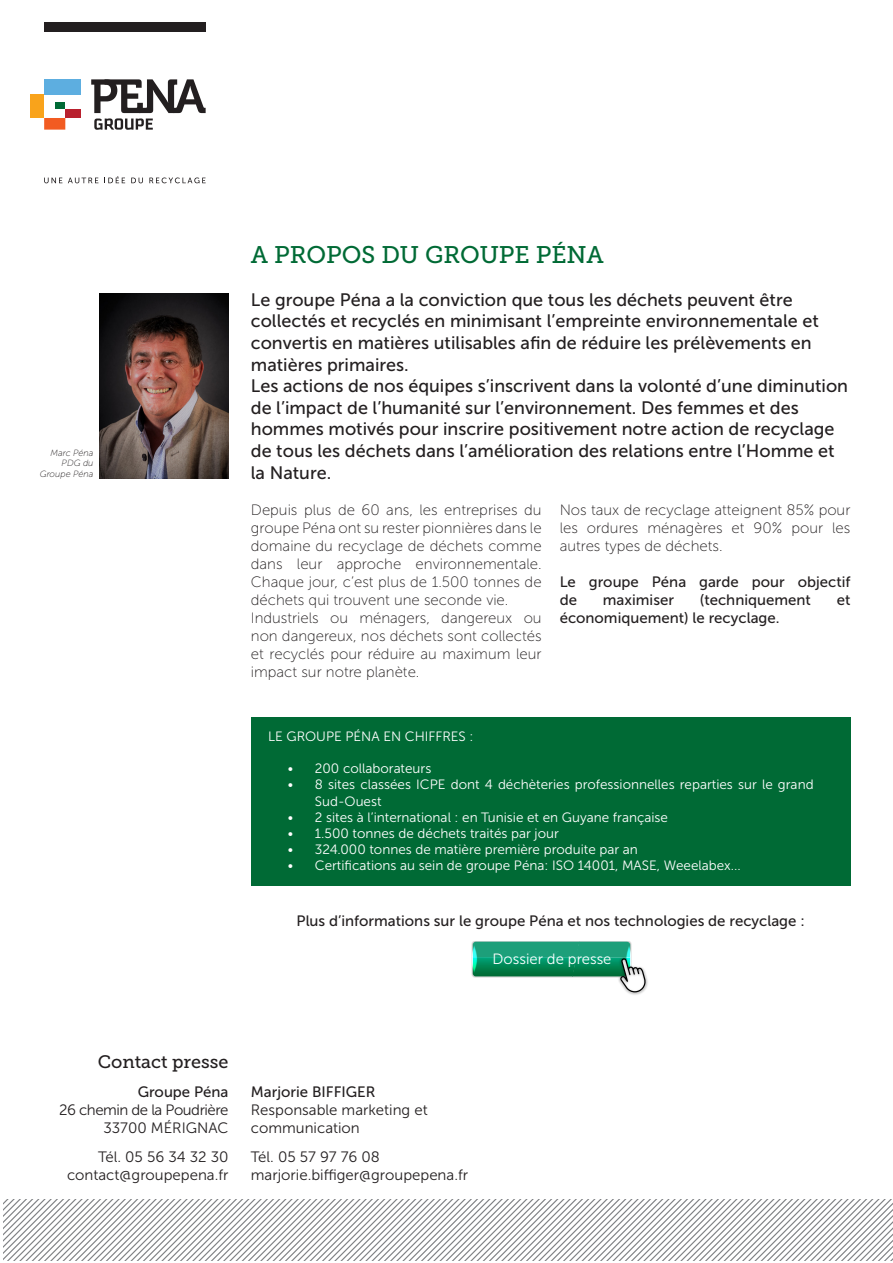
<style>
.page{position:relative;width:893px;height:1263px;background:#fff}
.page>*{position:absolute;margin:0;border:0;box-sizing:border-box;transform-origin:0 0}
.t1{font:24px "Museo Slab 500";color:#006a35}
.t2{font:18px/21.6px "Museo Sans 500";color:#231f20}
.t3{font:18px "Museo Slab 500";color:#231f20}
.t4{font:15px/18px "Museo Sans 100";color:#231f20;text-align:justify}
.t5{font:15px/18px "Museo Sans 500";color:#231f20}
.t6{font:15px/18px "Museo Sans 300";color:#231f20}
.t7{font:15px "Museo Sans 300";letter-spacing:-.03em;color:#231f20}
.t8{font:14.85px "Museo Sans 300";color:#fff}
.t9{font:13.5px/16.2px "Museo Sans 300";color:#fff}
.t10{font:italic 9px/10.8px "Museo Sans 100";color:#231f20;text-align:right}
</style>
<div class="page">
<svg style="left:3px;top:1199px;width:890px;height:62px"></svg>
<div style="left:44px;top:22px;width:162px;height:9px;background:#231f20"></div>
<svg style="left:44px;top:178px;width:18px;height:5px"></svg>
<svg style="left:68px;top:178px;width:30px;height:5px"></svg>
<svg style="left:108px;top:176px;width:17px;height:7px"></svg>
<svg style="left:131px;top:178px;width:12px;height:5px"></svg>
<svg style="left:149px;top:177px;width:57px;height:6px"></svg>
<div style="left:44px;top:79px;width:36px;height:15px;background:#5daee0"></div>
<div style="left:31px;top:94px;width:13px;height:24px;background:#f9a31b"></div>
<div style="left:44px;top:118px;width:21px;height:12px;background:#f25b21"></div>
<div style="left:65px;top:109px;width:15px;height:9px;background:#b9202e"></div>
<div style="left:56px;top:102px;width:9px;height:7px;background:#006a35"></div>
<svg style="left:91px;top:79px;width:115px;height:51px"></svg>
<img style="left:100px;top:293px;width:129px;height:186px">
<div style="left:251px;top:718px;width:599px;height:168px;background:#006a35"></div>
<img style="left:471px;top:941px;width:159px;height:36px">
<div style="left:471px;top:944px;width:6px;height:30px;background:#9ebaad;border-radius:50%"></div>
<div style="left:471px;top:944px;width:6px;height:29px;background:#a4c3ba;border-radius:50%"></div>
<div style="left:471px;top:945px;width:6px;height:28px;background:#a1beb3;border-radius:50%"></div>
<svg style="left:471px;top:946px;width:6px;height:26px"></svg>
<div style="left:472px;top:946px;width:5px;height:26px;background:#b9ded6;border-radius:50%"></div>
<hr style="left:472px;top:947px;width:4px;height:23px;background:#c1e1dc;border-radius:50%">
<hr style="left:472px;top:949px;width:4px;height:20px;background:#c3ece4;border-radius:50%">
<svg style="left:472px;top:949px;width:4px;height:19px"></svg>
<img style="left:627px;top:975px;width:21px;height:20px">
<svg style="left:473px;top:942px;width:173px;height:50px"></svg>
<p class="t10" style="left:50px;top:447px;width:45px">Marc Péna</p>
<p class="t10" style="left:40px;top:458px;width:55px">PDG du<br>Groupe Péna</p>
<p class="t1" style="left:251px;top:241px;width:354px">A PROPOS DU GROUPE PÉNA</p>
<p class="t2" style="left:251px;top:289px;width:569px">Le groupe Péna a la conviction que tous les déchets peuvent être collectés et recyclés en minimisant l’empreinte environnementale et convertis en matières utilisables afin de réduire les prélèvements en matières primaires.</p>
<p class="t2" style="left:251px;top:375px;width:599px">Les actions de nos équipes s’inscrivent dans la volonté d’une diminution de l’impact de l’humanité sur l’environnement. Des femmes et des hommes motivés pour inscrire positivement notre action de recyclage de tous les déchets dans l’amélioration des relations entre l’Homme et la Nature.</p>
<p class="t4" style="left:251px;top:501px;width:292px">Depuis plus de 60 ans, les entreprises du groupe Péna ont su rester pionnières dans le domaine du recyclage de déchets comme dans leur approche environnementale.<br>Chaque jour, c’est plus de 1.500 tonnes de déchets qui trouvent une seconde vie.</p>
<p class="t4" style="left:251px;top:609px;width:292px">Industriels ou ménagers, dangereux ou non dangereux, nos déchets sont collectés et recyclés pour réduire au maximum leur impact sur notre planète.</p>
<p class="t4" style="left:560px;top:501px;width:292px">Nos taux de recyclage atteignent 85% pour les ordures ménagères et 90% pour les autres types de déchets.</p>
<p class="t5" style="left:560px;top:573px;width:292px">Le groupe Péna garde pour objectif de</p>
<p class="t5" style="left:603px;top:591px;width:73px">maximiser</p>
<p class="t5" style="left:700px;top:591px;width:113px">(techniquement</p>
<p class="t5" style="left:837px;top:591px;width:15px">et</p>
<p class="t5" style="left:560px;top:609px;width:221px">économiquement) le recyclage.</p>
<p class="t9" style="left:268px;top:728px;width:207px">LE GROUPE PÉNA EN CHIFFRES :</p>
<p class="t9" style="left:288px;top:761px;width:145px">• 200 collaborateurs</p>
<p class="t9" style="left:315px;top:777px;width:500px;text-indent:-27px">• 8 sites classées ICPE dont 4 déchèteries professionnelles reparties sur le grand<br>Sud-Ouest</p>
<p class="t9" style="left:288px;top:809px;width:382px">• 2 sites à l’international : en Tunisie et en Guyane française</p>
<p class="t9" style="left:288px;top:825px;width:272px">• 1.500 tonnes de déchets traités par jour</p>
<p class="t9" style="left:288px;top:842px;width:351px">• 324.000 tonnes de matière première produite par an</p>
<p class="t9" style="left:288px;top:858px;width:454px">• Certifications au sein de groupe Péna: ISO 14001, MASE, Weeelabex...</p>
<p class="t5" style="left:297px;top:912px;width:510px">Plus d’informations sur le groupe Péna et nos technologies de recyclage :</p>
<p class="t8" style="left:493px;top:950px;width:120px">Dossier de presse</p>
<p class="t3" style="left:98px;top:1052px;width:132px">Contact presse</p>
<p class="t5" style="left:138px;top:1083px;width:92px">Groupe Péna</p>
<p class="t7" style="left:59px;top:1102px;width:171px">26 chemin de la Poudrière</p>
<p class="t6" style="left:103px;top:1119px;width:127px">33700 MÉRIGNAC</p>
<p class="t6" style="left:98px;top:1148px;width:132px">Tél. 05 56 34 32 30</p>
<p class="t6" style="left:67px;top:1166px;width:163px">contact@groupepena.fr</p>
<p class="t5" style="left:251px;top:1083px;width:126px">Marjorie BIFFIGER</p>
<p class="t6" style="left:251px;top:1101px;width:178px">Responsable marketing et communication</p>
<p class="t6" style="left:251px;top:1147px;width:131px">Tél. 05 57 97 76 08</p>
<p class="t6" style="left:251px;top:1165px;width:219px">marjorie.biffiger@groupepena.fr</p>
</div>
